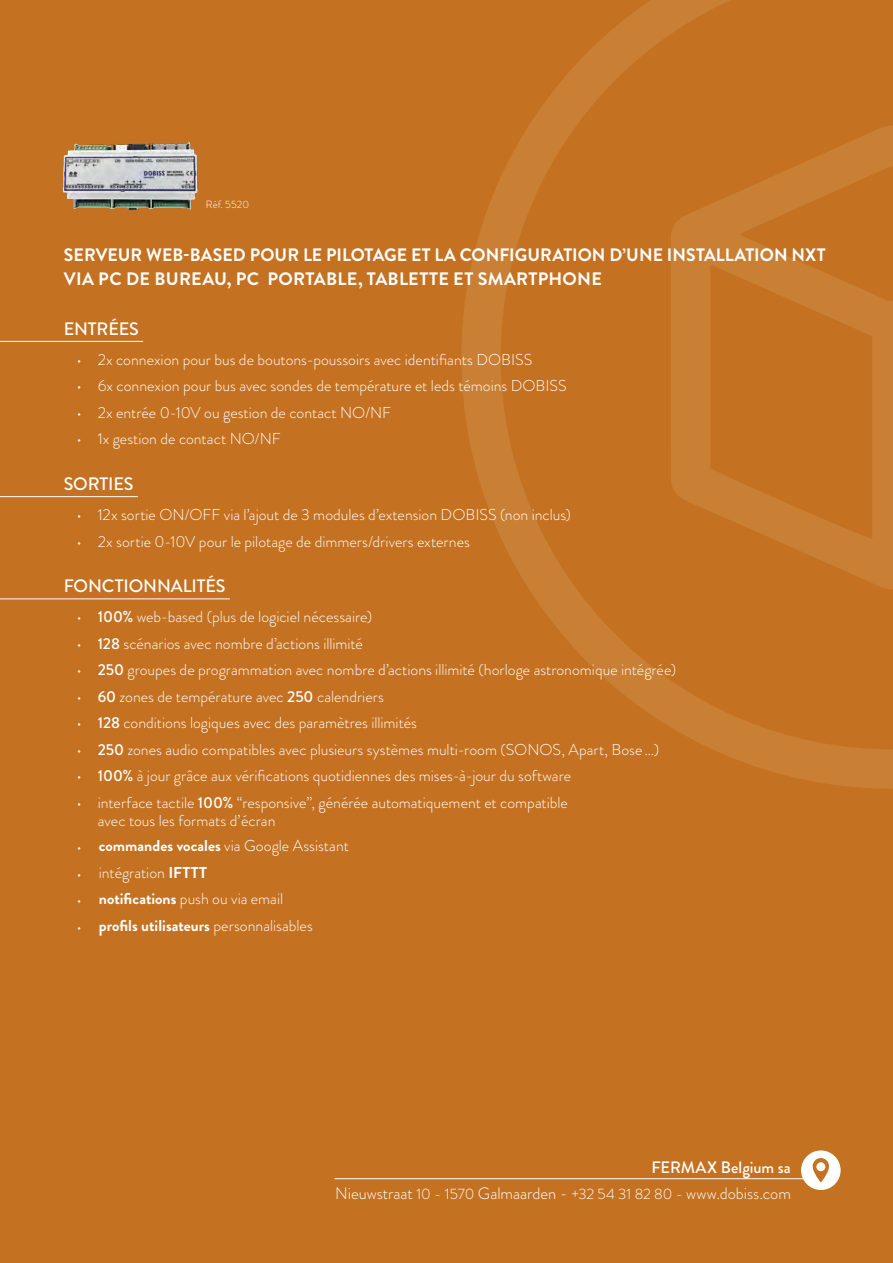
<style>
.page{position:relative;width:893px;height:1263px;background:#c47222}
.page>*{position:absolute;margin:0;border:0;box-sizing:border-box;transform-origin:0 0}
.t1{font:700 18px/24px "Brandon Grotesque";letter-spacing:.005em;color:#fff}
.t2{font:500 18px "Brandon Grotesque";letter-spacing:-.01em;color:#fff}
.t3{font:300 16.5px/26.2px "Brandon Grotesque";color:#fff;text-align:right}
.t4{font:300 15.75px/26.5px "Brandon Grotesque";color:#fff}
.t5{font:300 10.5px "Brandon Grotesque";letter-spacing:.005em;color:#fff}
.s1{font-weight:500}
.s2{font-weight:700}
.s3{font-size:15px}
</style>
<div class="page">
<div style="left:801px;top:1150px;width:40px;height:40px;background:#fff;border-radius:50%"></div>
<svg style="left:813px;top:1158px;width:16px;height:24px"></svg>
<hr style="left:334px;top:1178px;width:473px;height:1px;background:#fff">
<svg style="left:461px;top:0;width:432px;height:789px"></svg>
<hr style="left:0;top:341px;width:143px;height:1px;background:#fff">
<hr style="left:0;top:496px;width:138px;height:1px;background:#fff">
<hr style="left:0;top:599px;width:230px;height:1px;background:#fff">
<img style="left:62px;top:142px;width:136px;height:68px">
<p class="t5" style="left:206px;top:198px;width:45px">Réf. 5520</p>
<p class="t1" style="left:64px;top:243px;width:763px">SERVEUR WEB-BASED POUR LE PILOTAGE ET LA CONFIGURATION D’UNE INSTALLATION NXT<br>VIA PC DE BUREAU, PC PORTABLE, TABLETTE ET SMARTPHONE</p>
<p class="t2" style="left:64px;top:316px;width:77px">ENTRÉES</p>
<p class="t4" style="left:77px;top:346px;width:457px">• 2x connexion pour bus de boutons-poussoirs avec identifiants DOBISS</p>
<p class="t4" style="left:77px;top:373px;width:492px">• 6x connexion pour bus avec sondes de température et leds témoins DOBISS</p>
<p class="t4" style="left:77px;top:399px;width:316px">• 2x entrée 0-10V ou gestion de contact NO/NF</p>
<p class="t4" style="left:77px;top:426px;width:206px">• 1x gestion de contact NO/NF</p>
<p class="t2" style="left:64px;top:471px;width:71px">SORTIES</p>
<p class="t4" style="left:77px;top:501px;width:496px">• 12x sortie ON/OFF via l’ajout de 3 modules d’extension DOBISS (non inclus)</p>
<p class="t4" style="left:77px;top:528px;width:395px">• 2x sortie 0-10V pour le pilotage de dimmers/drivers externes</p>
<p class="t2" style="left:64px;top:574px;width:163px">FONCTIONNALITÉS</p>
<p class="t4" style="left:77px;top:604px;width:297px">• <span class="s1">100%</span> web-based (plus de logiciel nécessaire)</p>
<p class="t4" style="left:77px;top:630px;width:288px">• <span class="s1">128</span> scénarios avec nombre d’actions illimité</p>
<p class="t4" style="left:77px;top:657px;width:601px">• <span class="s1">250</span> groupes de programmation avec nombre d’actions illimité (horloge astronomique intégrée)</p>
<p class="t4" style="left:77px;top:683px;width:309px">• <span class="s1">60</span> zones de température avec <span class="s1">250</span> calendriers</p>
<p class="t4" style="left:77px;top:710px;width:342px">• <span class="s1">128</span> conditions logiques avec des paramètres illimités</p>
<p class="t4" style="left:77px;top:736px;width:584px">• <span class="s1">250</span> zones audio compatibles avec plusieurs systèmes multi-room (SONOS, Apart, Bose…)</p>
<p class="t4" style="left:77px;top:763px;width:496px">• <span class="s1">100%</span> à jour grâce aux vérifications quotidiennes des mises-à-jour du software</p>
<p class="t4" style="left:98px;top:793px;width:472px;line-height:18px;text-indent:-21px">• interface tactile <span class="s1">100%</span> “responsive”, générée automatiquement et compatible avec tous les formats d’écran</p>
<p class="t4" style="left:77px;top:834px;width:7px;text-align:justify">• • • •</p>
<p class="t4" style="left:99px;top:833px;width:251px"><span class="s2">commandes vocales</span> via Google Assistant intégration <span class="s2">IFTTT<br>notifications</span> push ou via email<br><span class="s2">profils utilisateurs</span> personnalisables</p>
<p class="t3" style="left:335px;top:1154px;width:457px"><span class="s1">FERMAX Belgium sa<br></span>Nieuwstraat <span class="s3">10 - 1570</span> Galmaarden - <span class="s3">+32 54 31 82 80 -</span> www.dobiss.com</p>
</div>
